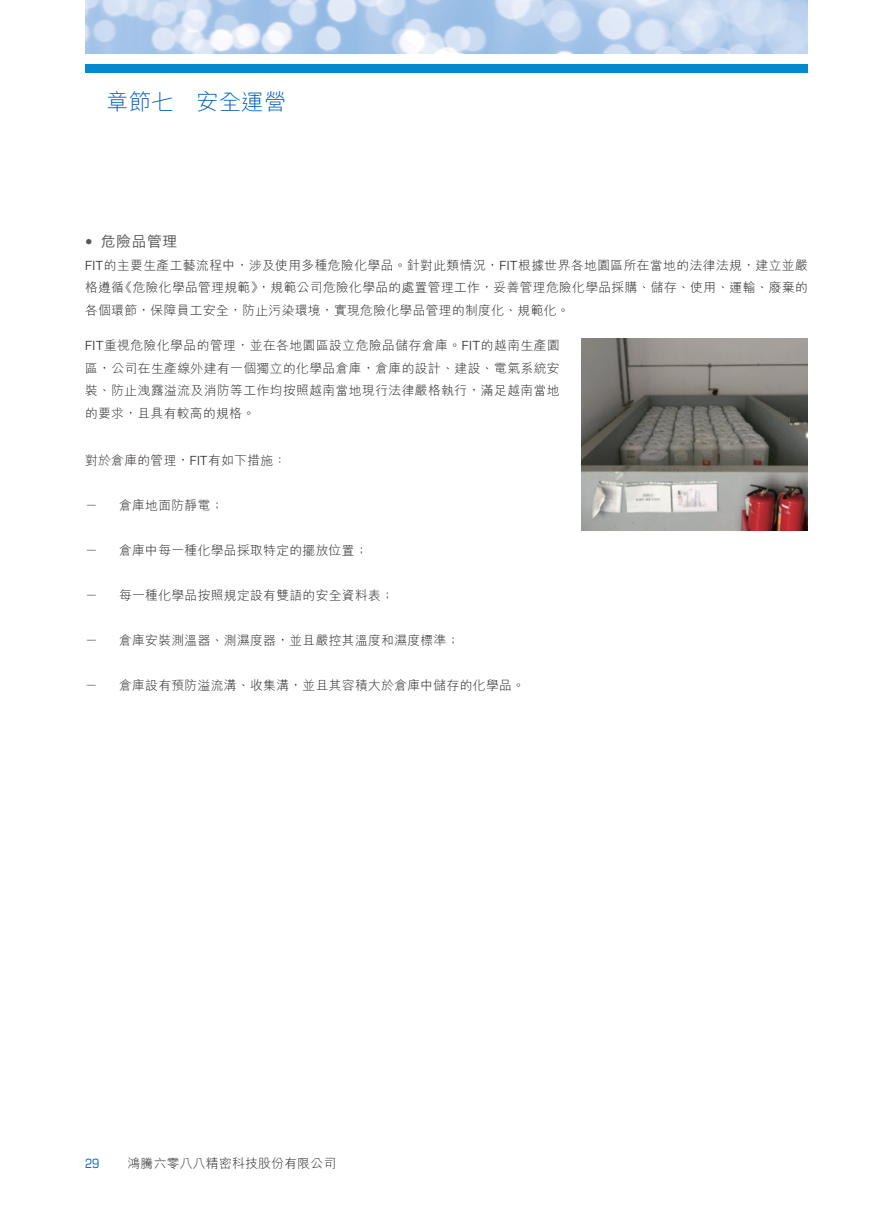
<style>
.page{position:relative;width:893px;height:1212px;background:#fff}
.page>*{position:absolute;margin:0;border:0;box-sizing:border-box;transform-origin:0 0}
.t1{font:300 22.5px "M Hei HK";color:#005fb9}
.t2{font:500 15px "M Hei HK";letter-spacing:.03em;color:#57585a}
.t3{font:500 15px "Helvetica Neue LT Std";color:#57585a}
.t4{font:300 12.75px/22.5px "M Hei HK";letter-spacing:.03em;color:#231f20;text-align:right}
.t5{font:condensed 12.75px "Eurostile LT Std";color:#005fb9}
.s1{font-family:"Helvetica Neue LT Std"}
</style>
<div class="page">
<img style="left:581px;top:339px;width:227px;height:191px">
<div style="left:85px;top:64px;width:723px;height:8px;background:#038ace"></div>
<img style="left:85px;top:0;width:723px;height:53px">
<h1 class="t1" style="left:106px;top:90px;width:69px">章節七</h1>
<h1 class="t1" style="left:196px;top:90px;width:91px">安全運營</h1>
<p class="t2" style="left:101px;top:231px;width:78px">危險品管理</p>
<p class="t3" style="left:85px;top:233px;width:9px">•</p>
<p class="t4" style="left:85px;top:254px;width:724px"><span class="s1">FIT</span>的主要生產工藝流程中，涉及使用多種危險化學品。針對此類情況，<span class="s1">FIT</span>根據世界各地園區所在當地的法律法規，建立並嚴《危險化學品管理規範，》規範公司危險化學品的處置管理工作，妥善管理危險化學品採購、儲存、使用、運輸、廢棄的</p>
<p class="t4" style="left:85px;top:276px;width:486px;text-align:left">格遵循<br>各個環節，保障員工安全，防止污染環境，實現危險化學品管理的制度化、規範化。</p>
<p class="t4" style="left:85px;top:334px;width:476px;text-align:justify"><span class="s1">FIT</span>重視危險化學品的管理，並在各地園區設立危險品儲存倉庫。<span class="s1">FIT</span>的越南生產園區，公司在生產線外建有一個獨立的化學品倉庫，倉庫的設計、建設、電氣系統安裝、防止洩露溢流及消防等工作均按照越南當地現行法律嚴格執行，滿足越南當地的要求，且具有較高的規格。</p>
<p class="t4" style="left:85px;top:449px;width:203px">對於倉庫的管理，<span class="s1">FIT</span>有如下措施：</p>
<p class="t4" style="left:119px;top:494px;width:106px">倉庫地面防靜電;</p>
<p class="t4" style="left:85px;top:494px;width:14px">－</p>
<p class="t4" style="left:85px;top:539px;width:14px">－</p>
<p class="t4" style="left:119px;top:539px;width:250px">倉庫中每一種化學品採取特定的擺放位置;</p>
<p class="t4" style="left:85px;top:584px;width:14px">－</p>
<p class="t4" style="left:119px;top:584px;width:276px">每一種化學品按照規定設有雙語的安全資料表;</p>
<p class="t4" style="left:85px;top:629px;width:14px">－</p>
<p class="t4" style="left:119px;top:629px;width:342px">倉庫安裝測溫器、測濕度器，並且嚴控其溫度和濕度標準;</p>
<p class="t4" style="left:85px;top:674px;width:14px">－</p>
<p class="t4" style="left:119px;top:674px;width:407px">倉庫設有預防溢流溝、收集溝，並且其容積大於倉庫中儲存的化學品。</p>
<p class="t5" style="left:85px;top:1155px;width:16px">29</p>
<p class="t4" style="left:128px;top:1152px;width:210px">鴻騰六零八八精密科技股份有限公司</p>
</div>
